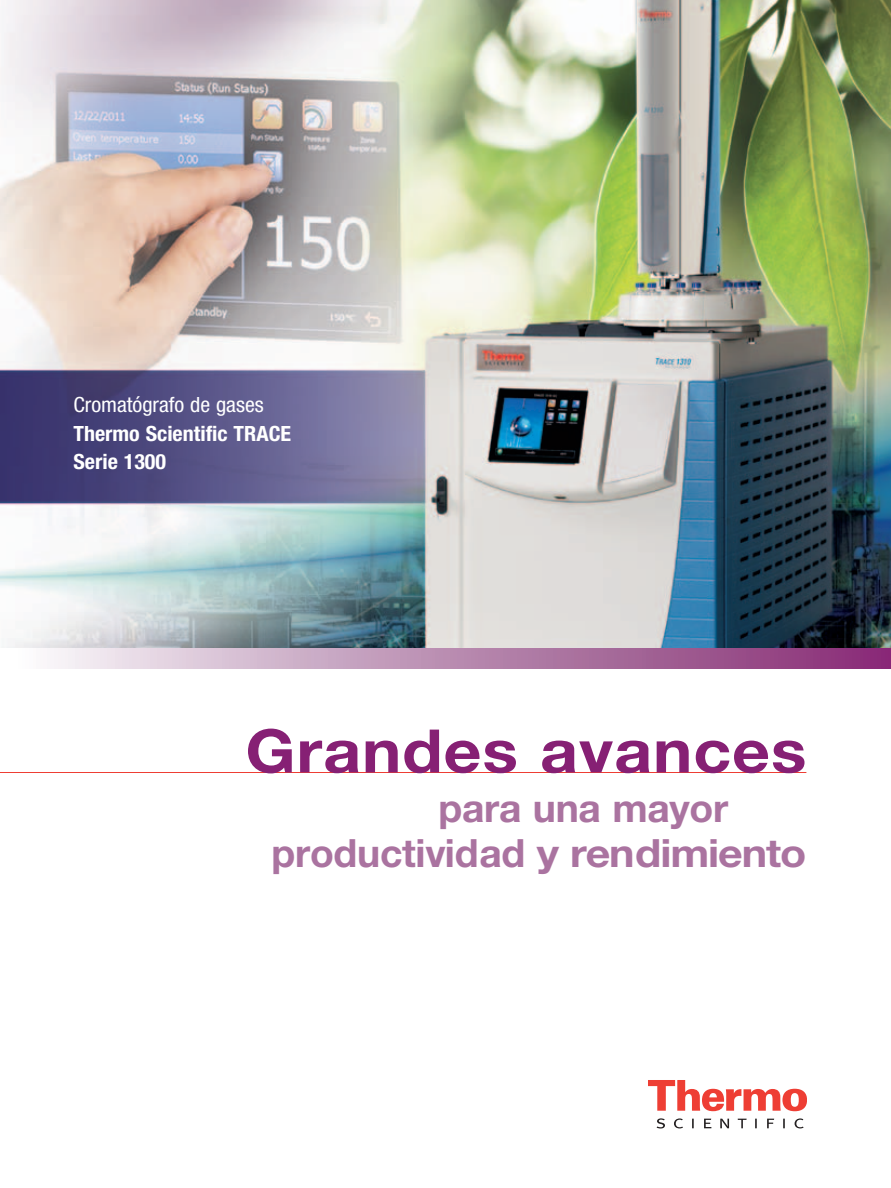
<style>
.page{position:relative;width:891px;height:1188px;background:#fff}
.page>*{position:absolute;margin:0;border:0;box-sizing:border-box;transform-origin:0 0}
.t1{font:700 60px "Helvetica Neue LT Std";letter-spacing:.015em;color:#862074;scale:1.1 1}
.t2{font:700 39px/45px "Helvetica Neue LT Std";letter-spacing:-.005em;color:#aa73a0}
.t3{font:700 condensed 21px/28.5px "Helvetica Neue LT Std";color:#fff;scale:1.05 1}
.t4{font:condensed 21px "Helvetica Neue LT Std";color:#fff;scale:1.05 1}
</style>
<div class="page">
<img style="left:0;top:0;width:891px;height:648px">
<hr style="left:0;top:772px;width:806px;height:1px;background:#ee3e34">
<svg style="left:648px;top:1080px;width:159px;height:31px"></svg>
<svg style="left:657px;top:1118px;width:147px;height:11px"></svg>
<div style="left:0;top:648px;width:891px;height:21px;background:linear-gradient(to right,#f9fbfa,#822770)"></div>
<p class="t4" style="left:73px;top:393px;width:183px">Cromatógrafo de gases</p>
<p class="t3" style="left:73px;top:419px;width:209px">Thermo Scientific TRACE<br>Serie 1300</p>
<h1 class="t1" style="left:245px;top:714px;width:511px">Grandes avances</h1>
<p class="t2" style="left:272px;top:785px;width:536px;text-indent:167px">para una mayor productividad y rendimiento</p>
</div>
